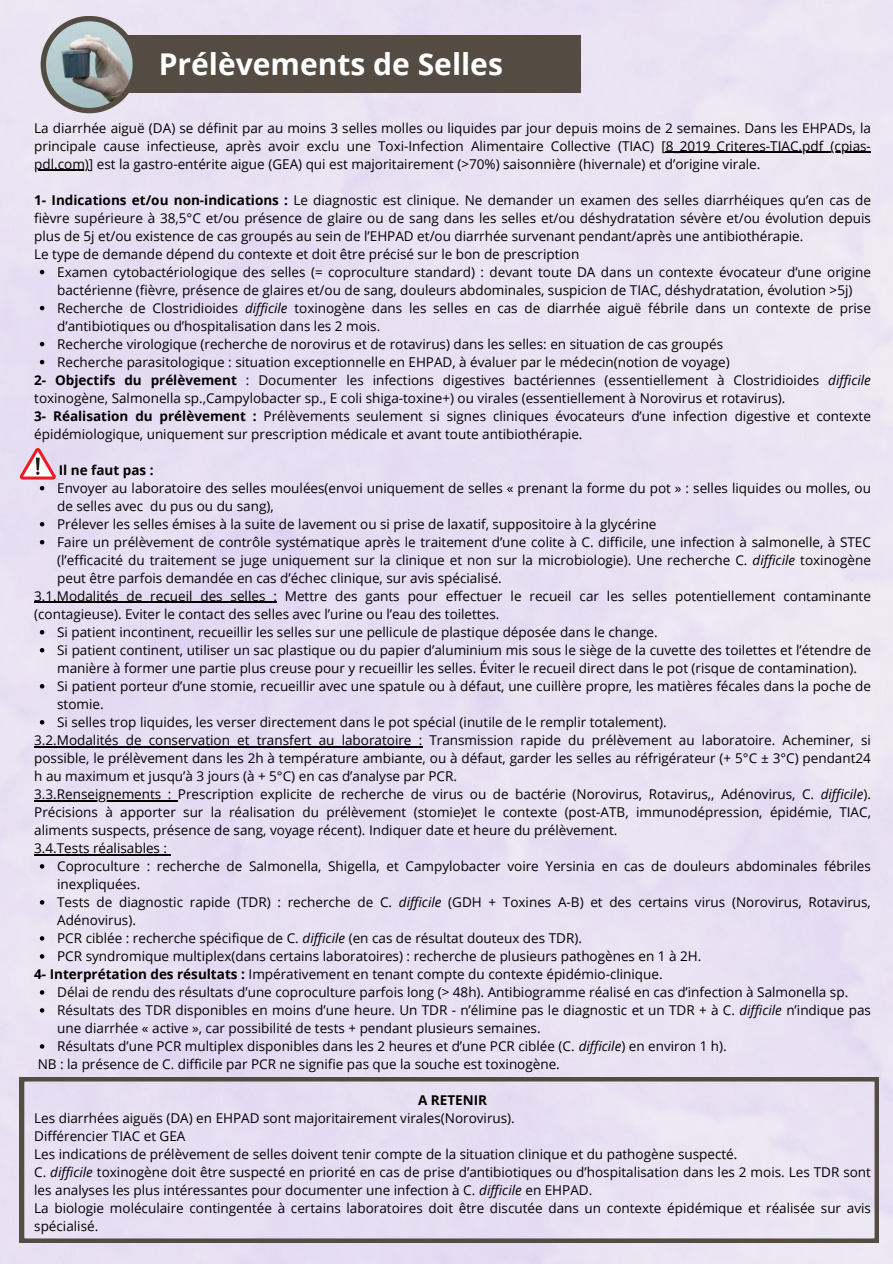
<style>
.page{position:relative;width:893px;height:1264px;background:#fff}
.page>*{position:absolute;margin:0;border:0;box-sizing:border-box;transform-origin:0 0}
.t1{font:700 30px "Open Sans";color:#fff}
.t2{font:13.5px/18px "Open Sans";color:#000}
.t3{font:700 13.5px "Open Sans";color:#000}
.s1{font-weight:700}
.s2{font-style:italic}
</style>
<div class="page">
<div style="left:0;top:0;width:892px;height:1263px;background:#e8e0f2"></div>
<div style="left:89px;top:35px;width:492px;height:58px;background:#544c43"></div>
<div style="left:41px;top:16px;width:97px;height:97px;background:#544c43;border-radius:50%"></div>
<img style="left:46px;top:21px;width:87px;height:87px;border-radius:50%">
<hr style="left:666px;top:152px;width:204px;height:1px;background:#000">
<hr style="left:34px;top:170px;width:55px;height:1px;background:#000">
<svg style="left:40px;top:270px;width:4px;height:4px"></svg>
<svg style="left:40px;top:306px;width:4px;height:4px"></svg>
<svg style="left:40px;top:342px;width:4px;height:4px"></svg>
<svg style="left:40px;top:360px;width:4px;height:4px"></svg>
<svg style="left:40px;top:486px;width:4px;height:4px"></svg>
<svg style="left:40px;top:522px;width:4px;height:4px"></svg>
<svg style="left:40px;top:540px;width:4px;height:4px"></svg>
<hr style="left:34px;top:602px;width:243px;height:1px;background:#000">
<svg style="left:40px;top:630px;width:4px;height:4px"></svg>
<svg style="left:40px;top:648px;width:4px;height:4px"></svg>
<svg style="left:40px;top:684px;width:4px;height:4px"></svg>
<svg style="left:40px;top:720px;width:4px;height:4px"></svg>
<hr style="left:34px;top:746px;width:388px;height:1px;background:#000">
<hr style="left:34px;top:800px;width:144px;height:1px;background:#000">
<hr style="left:34px;top:854px;width:133px;height:1px;background:#000">
<svg style="left:40px;top:864px;width:4px;height:4px"></svg>
<svg style="left:40px;top:900px;width:4px;height:4px"></svg>
<svg style="left:40px;top:936px;width:4px;height:4px"></svg>
<svg style="left:40px;top:954px;width:4px;height:4px"></svg>
<svg style="left:40px;top:990px;width:4px;height:4px"></svg>
<svg style="left:40px;top:1008px;width:4px;height:4px"></svg>
<svg style="left:40px;top:1044px;width:4px;height:4px"></svg>
<svg style="left:20px;top:1076px;width:858px;height:166px"></svg>
<svg style="left:20px;top:448px;width:36px;height:31px"></svg>
<h1 class="t1" style="left:159px;top:43px;width:346px">Prélèvements de Selles</h1>
<p class="t2" style="left:34px;top:118px;width:838px;text-align:justify">La diarrhée aiguë (DA) se définit par au moins 3 selles molles ou liquides par jour depuis moins de 2 semaines. Dans les EHPADs, la principale cause infectieuse, après avoir exclu une Toxi-Infection Alimentaire Collective (TIAC) [8_2019_Criteres-TIAC.pdf (cpias&shy;pdl.com)] est la gastro-entérite aigue (GEA) qui est majoritairement (&gt;70%) saisonnière (hivernale) et d’origine virale.</p>
<p class="t2" style="left:34px;top:190px;width:838px"><span class="s1">1- Indications et/ou non-indications :</span> Le diagnostic est clinique. Ne demander un examen des selles diarrhéiques qu’en cas de fièvre supérieure à 38,5°C et/ou présence de glaire ou de sang dans les selles et/ou déshydratation sévère et/ou évolution depuis plus de 5j et/ou existence de cas groupés au sein de l’EHPAD et/ou diarrhée survenant pendant/après une antibiothérapie.<br>Le type de demande dépend du contexte et doit être précisé sur le bon de prescription</p>
<p class="t2" style="left:57px;top:262px;width:815px">Examen cytobactériologique des selles (= coproculture standard) : devant toute DA dans un contexte évocateur d’une origine</p>
<p class="t2" style="left:57px;top:280px;width:796px">bactérienne (fièvre, présence de glaires et/ou de sang, douleurs abdominales, suspicion de TIAC, déshydratation, évolution &gt;5j)</p>
<p class="t2" style="left:57px;top:298px;width:815px">Recherche de Clostridioides <span class="s2">difficile</span> toxinogène dans les selles en cas de diarrhée aiguë fébrile dans un contexte de prise</p>
<p class="t2" style="left:57px;top:316px;width:324px">d’antibiotiques ou d’hospitalisation dans les 2 mois.</p>
<p class="t2" style="left:57px;top:334px;width:667px">Recherche virologique (recherche de norovirus et de rotavirus) dans les selles: en situation de cas groupés</p>
<p class="t2" style="left:57px;top:352px;width:674px">Recherche parasitologique : situation exceptionnelle en EHPAD, à évaluer par le médecin(notion de voyage)</p>
<p class="t2" style="left:34px;top:370px;width:838px"><span class="s1">2- Objectifs du prélèvement</span> : Documenter les infections digestives bactériennes (essentiellement à Clostridioides <span class="s2">difficile</span></p>
<p class="t2" style="left:34px;top:388px;width:752px">toxinogène, Salmonella sp.,Campylobacter sp., E coli shiga-toxine+) ou virales (essentiellement à Norovirus et rotavirus).</p>
<p class="t2" style="left:34px;top:406px;width:838px"><span class="s1">3- Réalisation du prélèvement :</span> Prélèvements seulement si signes cliniques évocateurs d’une infection digestive et contexte</p>
<p class="t2" style="left:34px;top:424px;width:549px">épidémiologique, uniquement sur prescription médicale et avant toute antibiothérapie.</p>
<p class="t3" style="left:59px;top:460px;width:96px">Il ne faut pas :</p>
<p class="t2" style="left:57px;top:478px;width:815px">Envoyer au laboratoire des selles moulées(envoi uniquement de selles « prenant la forme du pot » : selles liquides ou molles, ou</p>
<p class="t2" style="left:57px;top:496px;width:218px">de selles avec du pus ou du sang),</p>
<p class="t2" style="left:57px;top:514px;width:600px">Prélever les selles émises à la suite de lavement ou si prise de laxatif, suppositoire à la glycérine</p>
<p class="t2" style="left:57px;top:532px;width:815px">Faire un prélèvement de contrôle systématique après le traitement d’une colite à C. difficile, une infection à salmonelle, à STEC</p>
<p class="t2" style="left:57px;top:550px;width:815px">(l’efficacité du traitement se juge uniquement sur la clinique et non sur la microbiologie). Une recherche C. <span class="s2">difficile</span> toxinogène</p>
<p class="t2" style="left:57px;top:568px;width:446px">peut être parfois demandée en cas d’échec clinique, sur avis spécialisé.</p>
<p class="t2" style="left:34px;top:586px;width:838px">3.1.Modalités de recueil des selles : Mettre des gants pour effectuer le recueil car les selles potentiellement contaminante</p>
<p class="t2" style="left:34px;top:604px;width:466px">(contagieuse). Eviter le contact des selles avec l’urine ou l’eau des toilettes.</p>
<p class="t2" style="left:57px;top:622px;width:602px">Si patient incontinent, recueillir les selles sur une pellicule de plastique déposée dans le change.</p>
<p class="t2" style="left:57px;top:640px;width:815px">Si patient continent, utiliser un sac plastique ou du papier d’aluminium mis sous le siège de la cuvette des toilettes et l’étendre de</p>
<p class="t2" style="left:57px;top:658px;width:801px">manière à former une partie plus creuse pour y recueillir les selles. Éviter le recueil direct dans le pot (risque de contamination).</p>
<p class="t2" style="left:57px;top:676px;width:815px">Si patient porteur d’une stomie, recueillir avec une spatule ou à défaut, une cuillère propre, les matières fécales dans la poche de</p>
<p class="t2" style="left:57px;top:694px;width:48px">stomie.</p>
<p class="t2" style="left:57px;top:712px;width:611px">Si selles trop liquides, les verser directement dans le pot spécial (inutile de le remplir totalement).</p>
<p class="t2" style="left:34px;top:730px;width:838px">3.2.Modalités de conservation et transfert au laboratoire : Transmission rapide du prélèvement au laboratoire. Acheminer, si</p>
<p class="t2" style="left:34px;top:748px;width:838px">possible, le prélèvement dans les 2h à température ambiante, ou à défaut, garder les selles au réfrigérateur (+ 5°C ± 3°C) pendant24</p>
<p class="t2" style="left:34px;top:766px;width:424px">h au maximum et jusqu’à 3 jours (à + 5°C) en cas d’analyse par PCR.</p>
<p class="t2" style="left:34px;top:784px;width:838px">3.3.Renseignements : Prescription explicite de recherche de virus ou de bactérie (Norovirus, Rotavirus,, Adénovirus, C. <span class="s2">difficile</span>).</p>
<p class="t2" style="left:34px;top:802px;width:838px">Précisions à apporter sur la réalisation du prélèvement (stomie)et le contexte (post-ATB, immunodépression, épidémie, TIAC,</p>
<p class="t2" style="left:34px;top:820px;width:584px">aliments suspects, présence de sang, voyage récent). Indiquer date et heure du prélèvement.</p>
<p class="t2" style="left:34px;top:838px;width:134px">3.4.Tests réalisables :</p>
<p class="t2" style="left:57px;top:856px;width:815px">Coproculture : recherche de Salmonella, Shigella, et Campylobacter voire Yersinia en cas de douleurs abdominales fébriles</p>
<p class="t2" style="left:57px;top:874px;width:85px">inexpliquées.</p>
<p class="t2" style="left:57px;top:892px;width:815px">Tests de diagnostic rapide (TDR) : recherche de C. <span class="s2">difficile</span> (GDH + Toxines A-B) et des certains virus (Norovirus, Rotavirus,</p>
<p class="t2" style="left:57px;top:910px;width:80px">Adénovirus).</p>
<p class="t2" style="left:57px;top:928px;width:526px">PCR ciblée : recherche spécifique de C. <span class="s2">difficile</span> (en cas de résultat douteux des TDR).</p>
<p class="t2" style="left:57px;top:946px;width:645px">PCR syndromique multiplex(dans certains laboratoires) : recherche de plusieurs pathogènes en 1 à 2H.</p>
<p class="t2" style="left:34px;top:964px;width:630px"><span class="s1">4- Interprétation des résultats :</span> Impérativement en tenant compte du contexte épidémio-clinique.</p>
<p class="t2" style="left:57px;top:982px;width:792px">Délai de rendu des résultats d’une coproculture parfois long (&gt; 48h). Antibiogramme réalisé en cas d’infection à Salmonella sp.</p>
<p class="t2" style="left:57px;top:1000px;width:815px">Résultats des TDR disponibles en moins d’une heure. Un TDR - n’élimine pas le diagnostic et un TDR + à C. <span class="s2">difficile</span> n’indique pas</p>
<p class="t2" style="left:57px;top:1018px;width:485px">une diarrhée « active », car possibilité de tests + pendant plusieurs semaines.</p>
<p class="t2" style="left:57px;top:1036px;width:671px">Résultats d’une PCR multiplex disponibles dans les 2 heures et d’une PCR ciblée (C. <span class="s2">difficile</span>) en environ 1 h).</p>
<p class="t2" style="left:38px;top:1054px;width:523px">NB : la présence de C. difficile par PCR ne signifie pas que la souche est toxinogène.</p>
<p class="t3" style="left:418px;top:1090px;width:70px">A RETENIR</p>
<p class="t2" style="left:34px;top:1108px;width:838px">Les diarrhées aiguës (DA) en EHPAD sont majoritairement virales(Norovirus).<br>Différencier TIAC et GEA<br>Les indications de prélèvement de selles doivent tenir compte de la situation clinique et du pathogène suspecté.<br>C. <span class="s2">difficile</span> toxinogène doit être suspecté en priorité en cas de prise d’antibiotiques ou d’hospitalisation dans les 2 mois. Les TDR sont les analyses les plus intéressantes pour documenter une infection à C. <span class="s2">difficile</span> en EHPAD.<br>La biologie moléculaire contingentée à certains laboratoires doit être discutée dans un contexte épidémique et réalisée sur avis spécialisé.</p>
</div>
